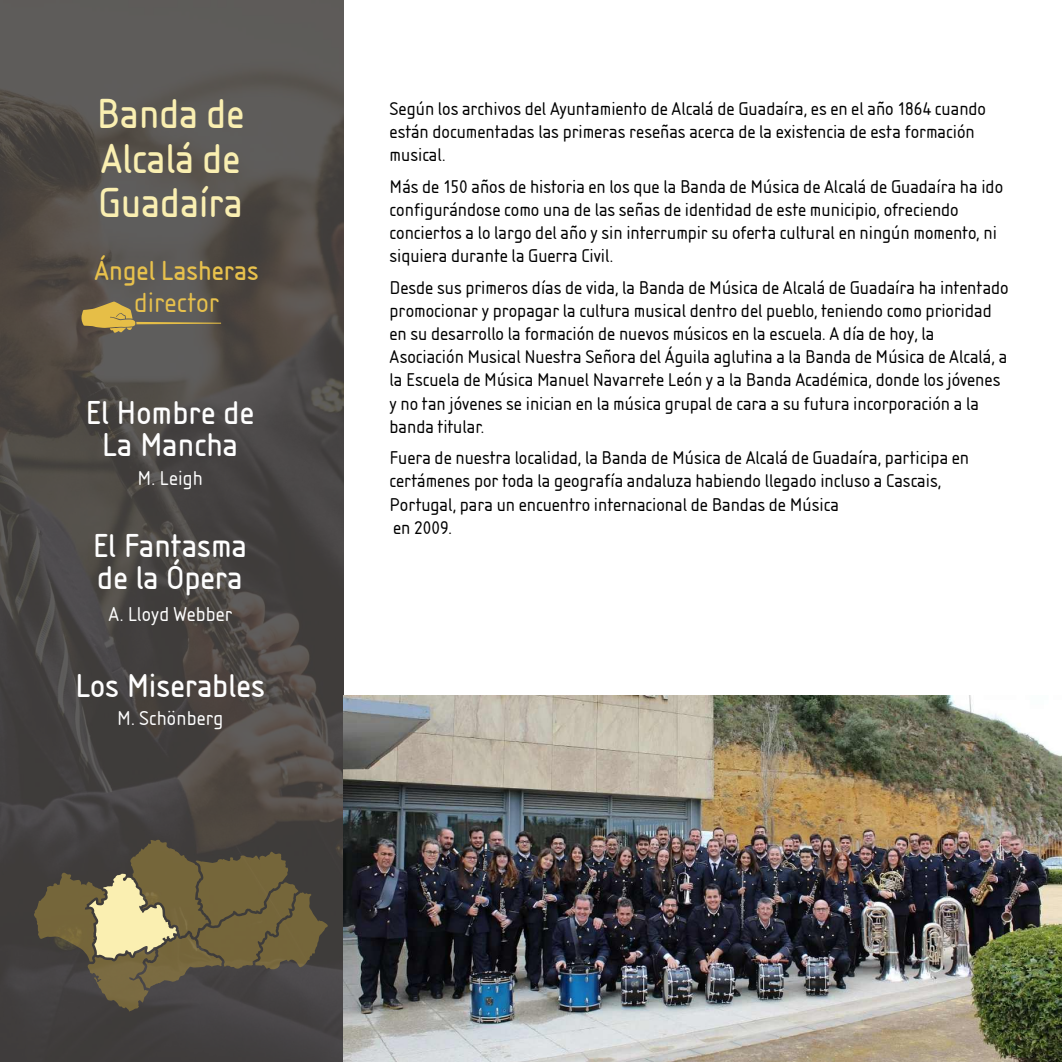
<style>
.page{position:relative;width:1062px;height:1062px;background:#fff}
.page>*{position:absolute;margin:0;border:0;box-sizing:border-box;transform-origin:0 0}
.t1{font:700 43.75px/44.4px "ST Isonorm";color:#faefb1;text-align:justify}
.t2{font:700 34.65px/32.6px "ST Isonorm";color:#fefefe;text-align:center}
.t3{font:700 28.88px "ST Isonorm";color:#e8c14c}
.t4{font:28.88px "ST Isonorm";color:#e8c14c}
.t5{font:21px "ST Isonorm";letter-spacing:.01em;color:#fefefe}
.t6{font:19.25px/23.1px "ST Isonorm";color:#000}
</style>
<div class="page">
<div style="left:0;top:0;width:344px;height:1062px;background:#434242;opacity:.85"></div>
<svg style="left:34px;top:839px;width:294px;height:172px;background:#685f46"></svg>
<svg style="left:79px;top:301px;width:142px;height:32px;background:#7f7251"></svg>
<img style="left:344px;top:695px;width:718px;height:367px">
<h1 class="t1" style="left:97px;top:93px;width:149px">Banda de Alcalá de Guadaíra</h1>
<h3 class="t3" style="left:95px;top:257px;width:165px">Ángel Lasheras</h3>
<h3 class="t4" style="left:134px;top:289px;width:86px">director</h3>
<h2 class="t2" style="left:86px;top:397px;width:170px">El Hombre de<br>La Mancha</h2>
<p class="t5" style="left:138px;top:468px;width:67px">M. Leigh</p>
<h2 class="t2" style="left:93px;top:530px;width:156px;text-align:left">El Fantasma de la Ópera</h2>
<p class="t5" style="left:108px;top:604px;width:125px">A. Lloyd Webber</p>
<h2 class="t2" style="left:75px;top:670px;width:191px">Los Miserables</h2>
<p class="t5" style="left:117px;top:708px;width:108px">M. Schönberg</p>
<p class="t6" style="left:389px;top:98px;width:598px">Según los archivos del Ayuntamiento de Alcalá de Guadaíra, es en el año 1864 cuando están documentadas las primeras reseñas acerca de la existencia de esta formación musical.</p>
<p class="t6" style="left:389px;top:175px;width:615px">Más de 150 años de historia en los que la Banda de Música de Alcalá de Guadaíra ha ido configurándose como una de las señas de identidad de este municipio, ofreciendo conciertos a lo largo del año y sin interrumpir su oferta cultural en ningún momento, ni siquiera durante la Guerra Civil.</p>
<p class="t6" style="left:389px;top:276px;width:620px">Desde sus primeros días de vida, la Banda de Música de Alcalá de Guadaíra ha intentado promocionar y propagar la cultura musical dentro del pueblo, teniendo como prioridad en su desarrollo la formación de nuevos músicos en la escuela. A día de hoy, la Asociación Musical Nuestra Señora del Águila aglutina a la Banda de Música de Alcalá, a la Escuela de Música Manuel Navarrete León y a la Banda Académica, donde los jóvenes y no tan jóvenes se inician en la música grupal de cara a su futura incorporación a la banda titular.</p>
<p class="t6" style="left:389px;top:447px;width:581px">Fuera de nuestra localidad, la Banda de Música de Alcalá de Guadaíra, participa en certámenes por toda la geografía andaluza habiendo llegado incluso a Cascais, Portugal, para un encuentro internacional de Bandas de Música<br>en 2009.</p>
</div>
